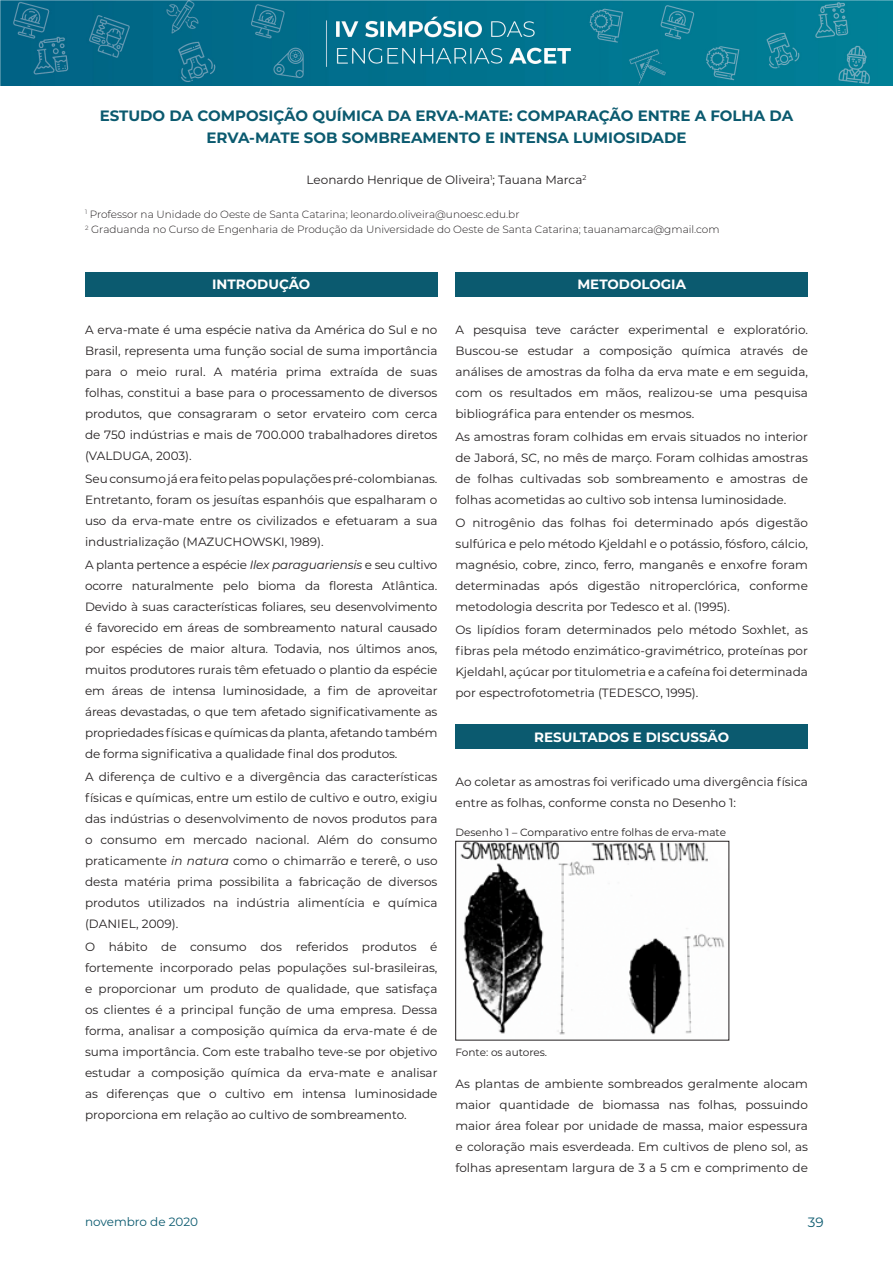
<style>
.page{position:relative;width:893px;height:1263px;background:#fff}
.page>*{position:absolute;margin:0;border:0;box-sizing:border-box;transform-origin:0 0}
.Título_artigos{font:700 15px/22.5px "Montserrat";color:#0b5a6f;text-align:center}
.títulos_1{font:700 13.5px "Montserrat";color:#fff}
.t1{font:13.5px "Montserrat";color:#0b5a6f}
.texto_-_sem_parágraf{font:12px/21px "Montserrat";color:#231f20;text-align:justify}
.autores{font:12px "Montserrat";color:#231f20}
.t2{font:12px "Montserrat";color:#0b5a6f}
.notas_autores{font:300 10.5px "Montserrat";color:#231f20}
.legendas{font:10.5px "Montserrat";color:#231f20}
.s1{font-style:italic}
</style>
<div class="page">
<img style="left:0;top:0;width:893px;height:86px">
<div style="left:85px;top:272px;width:352px;height:25px;background:#0b5a6f"></div>
<div style="left:455px;top:272px;width:353px;height:25px;background:#0b5a6f"></div>
<div style="left:455px;top:724px;width:353px;height:25px;background:#0b5a6f"></div>
<img style="left:460px;top:843px;width:265px;height:192px">
<div style="left:455px;top:841px;width:274px;height:199px;border:1px solid #231f20"></div>
<p class="Título_artigos" style="left:100px;top:103px;width:695px">ESTUDO DA COMPOSIÇÃO QUÍMICA DA ERVA-MATE: COMPARAÇÃO ENTRE A FOLHA DA<br>ERVA-MATE SOB SOMBREAMENTO E INTENSA LUMIOSIDADE</p>
<p class="autores" style="left:307px;top:171px;width:281px">Leonardo Henrique de Oliveira<sup>1</sup>; Tauana Marca<sup>2</sup></p>
<p class="notas_autores" style="left:85px;top:207px;width:436px"><sup>1</sup> Professor na Unidade do Oeste de Santa Catarina; leonardo.oliveira@unoesc.edu.br</p>
<p class="notas_autores" style="left:85px;top:222px;width:636px"><sup>2</sup> Graduanda no Curso de Engenharia de Produção da Universidade do Oeste de Santa Catarina; tauanamarca@gmail.com</p>
<p class="títulos_1" style="left:212px;top:275px;width:100px">INTRODUÇÃO</p>
<p class="texto_-_sem_parágraf" style="left:85px;top:318px;width:354px">A erva-mate é uma espécie nativa da América do Sul e no Brasil, representa uma função social de suma importância para o meio rural. A matéria prima extraída de suas folhas, constitui a base para o processamento de diversos produtos, que consagraram o setor ervateiro com cerca de 750 indústrias e mais de 700.000 trabalhadores diretos (VALDUGA, 2003).</p>
<p class="texto_-_sem_parágraf" style="left:85px;top:468px;width:354px">Seu consumo já era feito pelas populações pré-colombianas.<br>Entretanto, foram os jesuítas espanhóis que espalharam o uso da erva-mate entre os civilizados e efetuaram a sua industrialização (MAZUCHOWSKI, 1989).</p>
<p class="texto_-_sem_parágraf" style="left:85px;top:554px;width:354px">A planta pertence a espécie <span class="s1">Ilex paraguariensis</span> e seu cultivo ocorre naturalmente pelo bioma da floresta Atlântica.<br>Devido à suas características foliares, seu desenvolvimento é favorecido em áreas de sombreamento natural causado por espécies de maior altura. Todavia, nos últimos anos, muitos produtores rurais têm efetuado o plantio da espécie em áreas de intensa luminosidade, a fim de aproveitar áreas devastadas, o que tem afetado significativamente as propriedades físicas e químicas da planta, afetando também de forma significativa a qualidade final dos produtos.</p>
<p class="texto_-_sem_parágraf" style="left:85px;top:766px;width:354px">A diferença de cultivo e a divergência das características físicas e químicas, entre um estilo de cultivo e outro, exigiu das indústrias o desenvolvimento de novos produtos para o consumo em mercado nacional. Além do consumo praticamente <span class="s1">in natura</span> como o chimarrão e tererê, o uso desta matéria prima possibilita a fabricação de diversos produtos utilizados na indústria alimentícia e química (DANIEL, 2009).</p>
<p class="texto_-_sem_parágraf" style="left:85px;top:936px;width:354px">O hábito de consumo dos referidos produtos é fortemente incorporado pelas populações sul-brasileiras, e proporcionar um produto de qualidade, que satisfaça os clientes é a principal função de uma empresa. Dessa forma, analisar a composição química da erva-mate é de suma importância. Com este trabalho teve-se por objetivo estudar a composição química da erva-mate e analisar as diferenças que o cultivo em intensa luminosidade proporciona em relação ao cultivo de sombreamento.</p>
<p class="títulos_1" style="left:577px;top:275px;width:110px">METODOLOGIA</p>
<p class="texto_-_sem_parágraf" style="left:455px;top:318px;width:354px">A pesquisa teve carácter experimental e exploratório.<br>Buscou-se estudar a composição química através de análises de amostras da folha da erva mate e em seguida, com os resultados em mãos, realizou-se uma pesquisa bibliográfica para entender os mesmos.</p>
<p class="texto_-_sem_parágraf" style="left:455px;top:426px;width:354px">As amostras foram colhidas em ervais situados no interior de Jaborá, SC, no mês de março. Foram colhidas amostras de folhas cultivadas sob sombreamento e amostras de folhas acometidas ao cultivo sob intensa luminosidade.</p>
<p class="texto_-_sem_parágraf" style="left:455px;top:512px;width:354px">O nitrogênio das folhas foi determinado após digestão sulfúrica e pelo método Kjeldahl e o potássio, fósforo, cálcio, magnésio, cobre, zinco, ferro, manganês e enxofre foram determinadas após digestão nitroperclórica, conforme metodologia descrita por Tedesco et al. (1995).</p>
<p class="texto_-_sem_parágraf" style="left:455px;top:619px;width:354px">Os lipídios foram determinados pelo método Soxhlet, as fibras pela método enzimático-gravimétrico, proteínas por Kjeldahl, açúcar por titulometria e a cafeína foi determinada por espectrofotometria (TEDESCO, 1995).</p>
<p class="títulos_1" style="left:534px;top:727px;width:197px">RESULTADOS E DISCUSSÃO</p>
<p class="texto_-_sem_parágraf" style="left:455px;top:771px;width:354px">Ao coletar as amostras foi verificado uma divergência física entre as folhas, conforme consta no Desenho 1:</p>
<p class="legendas" style="left:455px;top:825px;width:272px">Desenho 1 – Comparativo entre folhas de erva-mate</p>
<p class="legendas" style="left:455px;top:1045px;width:93px">Fonte: os autores.</p>
<p class="texto_-_sem_parágraf" style="left:455px;top:1073px;width:354px">As plantas de ambiente sombreados geralmente alocam maior quantidade de biomassa nas folhas, possuindo maior área folear por unidade de massa, maior espessura e coloração mais esverdeada. Em cultivos de pleno sol, as folhas apresentam largura de 3 a 5 cm e comprimento de</p>
<p class="t2" style="left:85px;top:1214px;width:115px">novembro de 2020</p>
<p class="t1" style="left:808px;top:1213px;width:17px">39</p>
</div>
